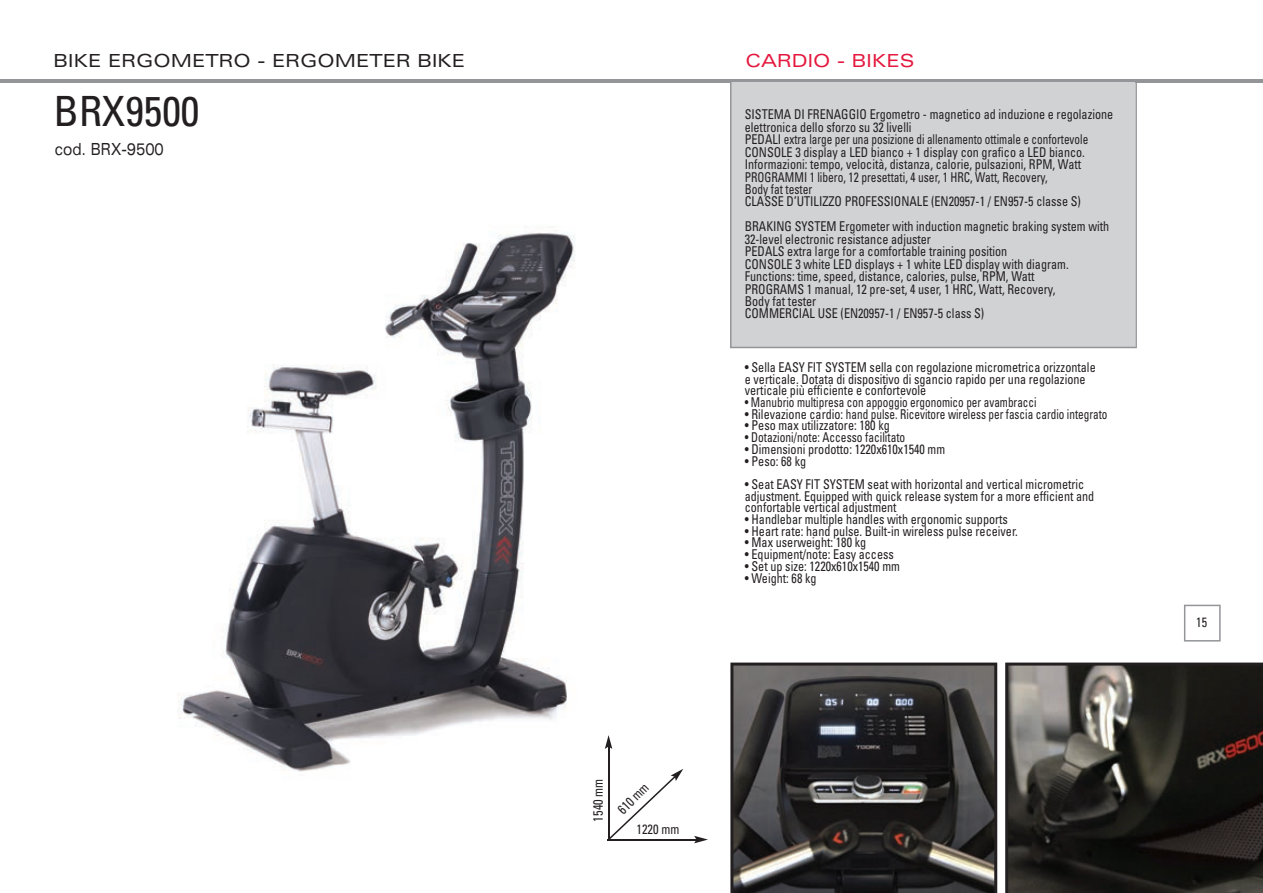
<style>
.page{position:relative;width:1263px;height:893px;background:#fff}
.page>*{position:absolute;margin:0;border:0;box-sizing:border-box;transform-origin:0 0}
.t1{font:condensed 41.7px "Univers LT Std";color:#231f20}
.t2{font:expanded 18px "Univers LT Std";color:#231f20}
.t3{font:expanded 18px "Univers LT Std";color:#e4183e}
.t4{font:expanded 16.65px "Univers LT Std";color:#231f20;scale:.75 1}
.t5{font:condensed 13.5px/12.5px "Univers LT Std";color:#231f20;scale:.9 1}
.t6{font:condensed 13.5px "Univers LT Std";color:#231f20;scale:.83 1}
.t7{font:condensed 13.5px "Univers LT Std";color:#231f20;scale:.85 1}
.t8{font:condensed 13.5px "Univers LT Std";color:#231f20;scale:.92 1}
</style>
<div class="page">
<svg style="left:1005px;top:663px;width:258px;height:230px"></svg>
<svg style="left:730px;top:663px;width:267px;height:230px"></svg>
<hr style="left:0;top:79px;width:1263px;height:3px;background:#939598">
<svg style="left:1184px;top:605px;width:37px;height:36px"></svg>
<img style="left:178px;top:227px;width:435px;height:545px">
<svg style="left:609px;top:769px;width:74px;height:70px"></svg>
<hr style="left:608px;top:746px;width:1px;height:94px;background:#231f20">
<svg style="left:605px;top:735px;width:7px;height:14px"></svg>
<hr style="left:608px;top:839px;width:89px;height:1px;background:#231f20">
<svg style="left:694px;top:836px;width:14px;height:7px"></svg>
<div style="left:730px;top:82px;width:407px;height:266px;background:#d1d2d4"></div>
<h2 class="t2" style="left:54px;top:50px;width:413px">BIKE ERGOMETRO - ERGOMETER BIKE</h2>
<h2 class="t3" style="left:745px;top:50px;width:171px">CARDIO - BIKES</h2>
<h1 class="t1" style="left:54px;top:95px;width:147px">BRX9500</h1>
<p class="t4" style="left:55px;top:139px;width:147px">cod. BRX-9500</p>
<p class="t5" style="left:745px;top:109px;width:411px">SISTEMA DI FRENAGGIO Ergometro - magnetico ad induzione e regolazione elettronica dello sforzo su 32 livelli<br>PEDALI extra large per una posizione di allenamento ottimale e confortevole CONSOLE 3 display a LED bianco + 1 display con grafico a LED bianco.<br>Informazioni: tempo, velocità, distanza, calorie, pulsazioni, RPM, Watt PROGRAMMI 1 libero, 12 presettati, 4 user, 1 HRC, Watt, Recovery,<br>Body fat tester<br>CLASSE D’UTILIZZO PROFESSIONALE (EN20957-1 / EN957-5 classe S)</p>
<p class="t5" style="left:745px;top:222px;width:406px">BRAKING SYSTEM Ergometer with induction magnetic braking system with 32-level electronic resistance adjuster<br>PEDALS extra large for a comfortable training position<br>CONSOLE 3 white LED displays + 1 white LED display with diagram.<br>Functions: time, speed, distance, calories, pulse, RPM, Watt<br>PROGRAMS 1 manual, 12 pre-set, 4 user, 1 HRC, Watt, Recovery,<br>Body fat tester<br>COMMERCIAL USE (EN20957-1 / EN957-5 class S)</p>
<p class="t5" style="left:745px;top:362px;width:391px;line-height:11.7px">• Sella EASY FIT SYSTEM sella con regolazione micrometrica orizzontale e verticale. Dotata di dispositivo di sgancio rapido per una regolazione verticale più efficiente e confortevole</p>
<p class="t6" style="left:745px;top:397px;width:353px">• Manubrio multipresa con appoggio ergonomico per avambracci</p>
<p class="t5" style="left:745px;top:409px;width:404px">• Rilevazione cardio: hand pulse. Ricevitore wireless per fascia cardio integrato</p>
<p class="t5" style="left:745px;top:421px;width:163px">• Peso max utilizzatore: 180 kg</p>
<p class="t7" style="left:745px;top:432px;width:190px">• Dotazioni/note: Accesso facilitato</p>
<p class="t5" style="left:745px;top:444px;width:224px">• Dimensioni prodotto: 1220x610x1540 mm</p>
<p class="t5" style="left:745px;top:456px;width:70px">• Peso: 68 kg</p>
<p class="t5" style="left:745px;top:479px;width:390px;line-height:11.7px">• Seat EASY FIT SYSTEM seat with horizontal and vertical micrometric adjustment. Equipped with quick release system for a more efficient and confortable vertical adjustment</p>
<p class="t5" style="left:745px;top:514px;width:294px">• Handlebar multiple handles with ergonomic supports</p>
<p class="t5" style="left:745px;top:526px;width:305px">• Heart rate: hand pulse. Built-in wireless pulse receiver.</p>
<p class="t5" style="left:745px;top:538px;width:136px">• Max userweight: 180 kg</p>
<p class="t5" style="left:745px;top:549px;width:167px">• Equipment/note: Easy access</p>
<p class="t5" style="left:745px;top:561px;width:174px">• Set up size: 1220x610x1540 mm</p>
<p class="t5" style="left:745px;top:573px;width:81px">• Weight: 68 kg</p>
<p class="t8" style="left:593px;top:821px;width:48px;rotate:-90deg">1540 mm</p>
<p class="t8" style="left:617px;top:808px;width:42px;rotate:-45deg">610 mm</p>
<p class="t8" style="left:636px;top:824px;width:48px">1220 mm</p>
<p class="t5" style="left:1196px;top:617px;width:13px">15</p>
</div>
